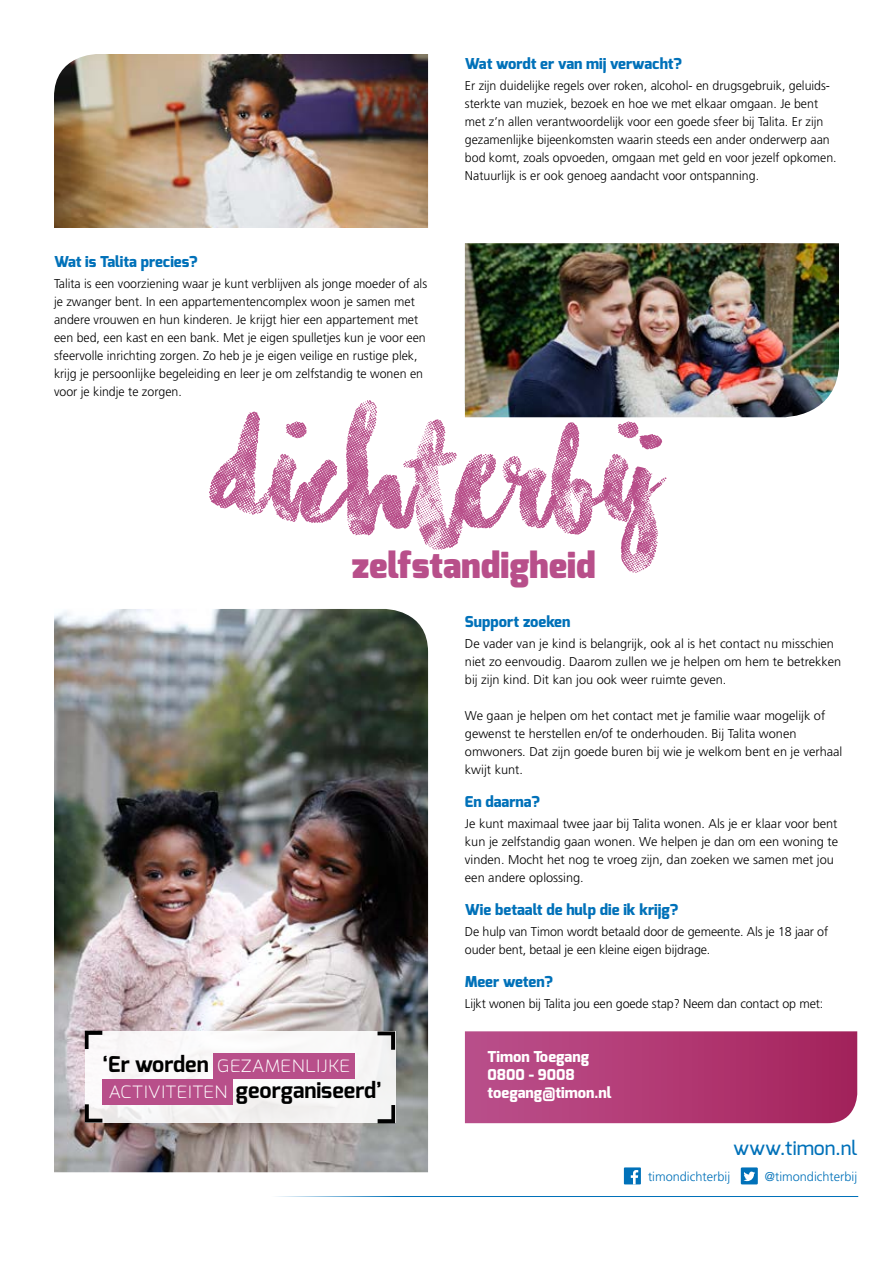
<style>
.page{position:relative;width:893px;height:1263px;background:#fff}
.page>*{position:absolute;margin:0;border:0;box-sizing:border-box;transform-origin:0 0}
.t1{font:184.5px "Chasing Embers";color:#b84f8a}
.t2{font:900 35.1px "Exo";color:#b84f8a}
.t3{font:200 21.9px/26px "Exo";color:#fff}
.t4{font:500 19.5px "Exo";color:#0071b9}
.t5{font:800 15px "Exo";color:#0071b9}
.t6{font:800 15px/18px "Exo";color:#fff}
.t7{font:300 12.75px/18px "Frutiger LT";color:#000}
.t8{font:300 12.75px "Frutiger LT";color:#0071b9}
.s1{font-weight:700;color:#000}
</style>
<div class="page">
<hr style="left:271px;top:1196px;width:587px;height:1px;background:#0071b9">
<div style="left:624px;top:1167px;width:17px;height:17px;background:#0071b9"></div>
<svg style="left:631px;top:1170px;width:7px;height:14px"></svg>
<div style="left:741px;top:1167px;width:17px;height:17px;background:#0071b9"></div>
<svg style="left:743px;top:1171px;width:12px;height:10px"></svg>
<img style="left:54px;top:54px;width:374px;height:174px">
<img style="left:54px;top:609px;width:374px;height:563px">
<div style="left:85px;top:1031px;width:310px;height:92px;background:#f8f7f7"></div>
<svg style="left:378px;top:1105px;width:17px;height:18px"></svg>
<svg style="left:377px;top:1031px;width:18px;height:19px"></svg>
<svg style="left:85px;top:1104px;width:17px;height:18px"></svg>
<svg style="left:85px;top:1031px;width:17px;height:18px"></svg>
<svg style="left:465px;top:1031px;width:392px;height:92px;background:#b13b74"></svg>
<div style="left:214px;top:1053px;width:141px;height:25px;background:#b84f8a"></div>
<div style="left:103px;top:1080px;width:130px;height:25px;background:#b84f8a"></div>
<img style="left:465px;top:243px;width:374px;height:174px">
<p class="t5" style="left:465px;top:54px;width:218px">Wat wordt er van mij verwacht?</p>
<p class="t7" style="left:465px;top:77px;width:373px">Er zijn duidelijke regels over roken, alcohol- en drugsgebruik, geluids&shy;sterkte van muziek, bezoek en hoe we met elkaar omgaan. Je bent met z’n allen verantwoordelijk voor een goede sfeer bij Talita. Er zijn gezamenlijke bijeenkomsten waarin steeds een ander onderwerp aan bod komt, zoals opvoeden, omgaan met geld en voor jezelf opkomen.<br>Natuurlijk is er ook genoeg aandacht voor ontspanning.</p>
<p class="t5" style="left:54px;top:252px;width:145px">Wat is Talita precies?</p>
<p class="t7" style="left:54px;top:275px;width:375px">Talita is een voorziening waar je kunt verblijven als jonge moeder of als je zwanger bent. In een appartementencomplex woon je samen met andere vrouwen en hun kinderen. Je krijgt hier een appartement met een bed, een kast en een bank. Met je eigen spulletjes kun je voor een sfeervolle inrichting zorgen. Zo heb je je eigen veilige en rustige plek, krijg je persoonlijke begeleiding en leer je om zelfstandig te wonen en voor je kindje te zorgen.</p>
<h1 class="t1" style="left:216px;top:398px;width:447px">dichterbij</h1>
<h2 class="t2" style="left:352px;top:542px;width:245px">zelfstandigheid</h2>
<h3 class="t3" style="left:103px;top:1051px;width:281px"><span class="s1">‘Er worden</span> gezamenlijke activiteiten <span class="s1">georganiseerd’</span></h3>
<p class="t5" style="left:465px;top:612px;width:107px">Support zoeken</p>
<p class="t7" style="left:465px;top:635px;width:378px">De vader van je kind is belangrijk, ook al is het contact nu misschien niet zo eenvoudig. Daarom zullen we je helpen om hem te betrekken bij zijn kind. Dit kan jou ook weer ruimte geven.</p>
<p class="t7" style="left:465px;top:707px;width:379px">We gaan je helpen om het contact met je familie waar mogelijk of gewenst te herstellen en/of te onderhouden. Bij Talita wonen omwoners. Dat zijn goede buren bij wie je welkom bent en je verhaal kwijt kunt.</p>
<p class="t5" style="left:465px;top:792px;width:76px">En daarna?</p>
<p class="t7" style="left:465px;top:815px;width:375px">Je kunt maximaal twee jaar bij Talita wonen. Als je er klaar voor bent kun je zelfstandig gaan wonen. We helpen je dan om een woning te vinden. Mocht het nog te vroeg zijn, dan zoeken we samen met jou een andere oplossing.</p>
<p class="t5" style="left:465px;top:900px;width:215px">Wie betaalt de hulp die ik krijg?</p>
<p class="t7" style="left:465px;top:923px;width:365px">De hulp van Timon wordt betaald door de gemeente. Als je 18 jaar of ouder bent, betaal je een kleine eigen bijdrage.</p>
<p class="t5" style="left:465px;top:972px;width:89px">Meer weten?</p>
<p class="t7" style="left:465px;top:995px;width:360px">Lijkt wonen bij Talita jou een goede stap? Neem dan contact op met:</p>
<p class="t6" style="left:487px;top:1048px;width:125px">Timon Toegang<br>0800 - 9008 toegang@timon.nl</p>
<h3 class="t4" style="left:734px;top:1136px;width:125px">www.timon.nl</h3>
<p class="t8" style="left:648px;top:1170px;width:84px">timondichterbij</p>
<p class="t8" style="left:765px;top:1170px;width:94px">@timondichterbij</p>
</div>
